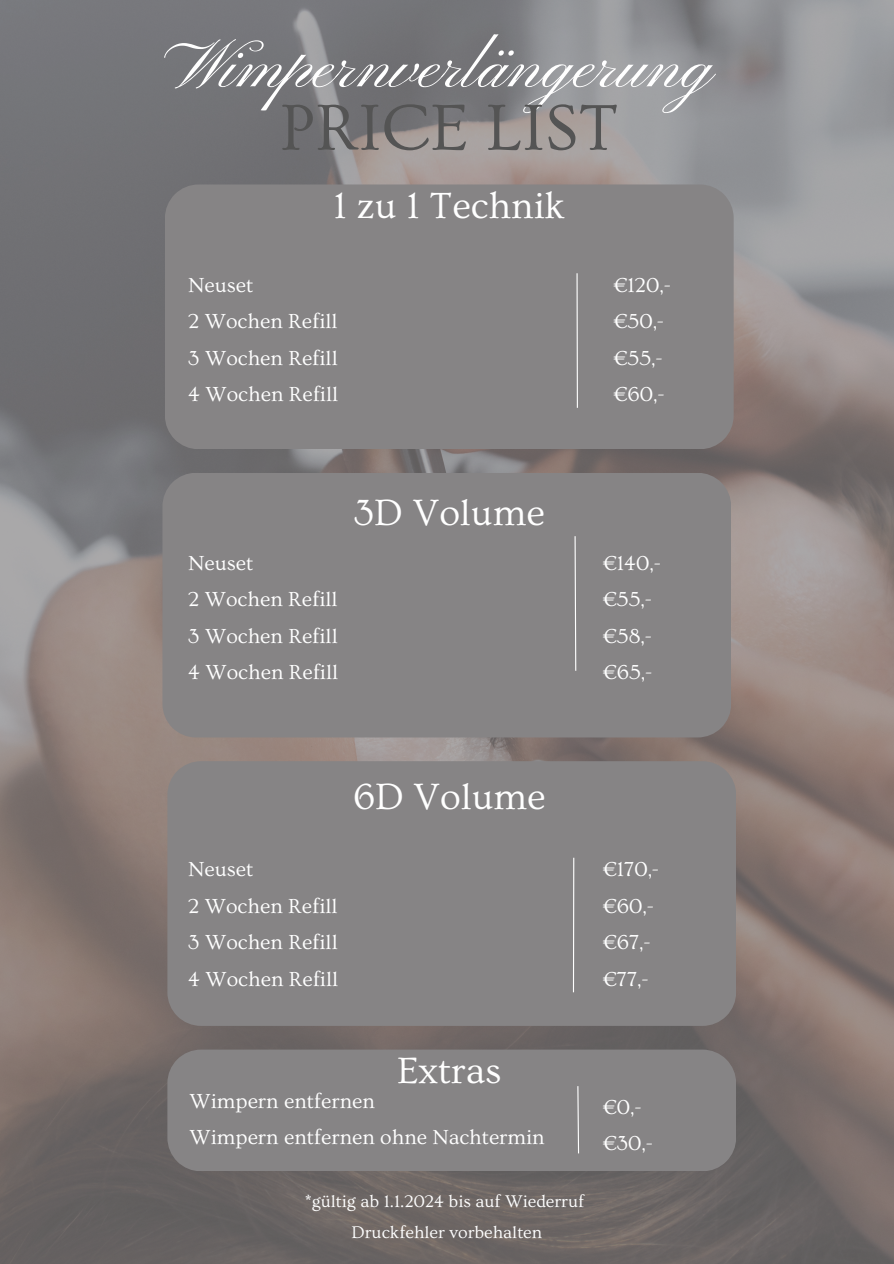
<style>
.page{position:relative;width:894px;height:1264px;background:#fff}
.page>*{position:absolute;margin:0;border:0;box-sizing:border-box;transform-origin:0 0}
.t1{font:67.8px "Pinyon Script";color:#fff}
.t2{font:67.8px "Ovo";color:#545454}
.t3{font:38.25px "Ovo";color:#fff}
.t4{font:21.3px/36.5px "Ovo";color:#fff}
.t5{font:17.7px "Ovo";color:#fff}
</style>
<div class="page">
<img style="left:0;top:0;width:893px;height:1263px">
<div style="left:165px;top:184px;width:568px;height:265px;background:#868485"></div>
<div style="left:162px;top:473px;width:569px;height:264px;background:#868485"></div>
<div style="left:167px;top:761px;width:569px;height:264px;background:#868485"></div>
<hr style="left:576px;top:273px;width:1px;height:135px;background:#fff">
<svg style="left:573px;top:535px;width:3px;height:137px"></svg>
<hr style="left:572px;top:857px;width:2px;height:135px;background:#fff">
<div style="left:167px;top:1049px;width:569px;height:122px;background:#868485"></div>
<svg style="left:576px;top:1084px;width:3px;height:70px"></svg>
<h2 class="t1" style="left:183px;top:28px;width:533px">Wimpernverlängerung</h2>
<h1 class="t2" style="left:280px;top:91px;width:340px">PRICE LIST</h1>
<h3 class="t3" style="left:333px;top:185px;width:233px">1 zu 1 Technik</h3>
<h4 class="t4" style="left:188px;top:267px;width:151px">Neuset<br>2 Wochen Refill<br>3 Wochen Refill<br>4 Wochen Refill</h4>
<h4 class="t4" style="left:188px;top:545px;width:151px">Neuset<br>2 Wochen Refill<br>3 Wochen Refill<br>4 Wochen Refill</h4>
<h3 class="t3" style="left:353px;top:491px;width:192px">3D Volume</h3>
<h3 class="t4" style="left:613px;top:267px;width:59px">€120,- €50,- €55,- €60,-</h3>
<h4 class="t4" style="left:602px;top:545px;width:60px">€140,- €55,- €58,- €65,-</h4>
<h4 class="t3" style="left:353px;top:775px;width:194px">6D Volume</h4>
<h3 class="t4" style="left:188px;top:851px;width:151px">Neuset<br>2 Wochen Refill<br>3 Wochen Refill<br>4 Wochen Refill</h3>
<h4 class="t4" style="left:602px;top:851px;width:58px">€170,- €60,- €67,- €77,-</h4>
<h4 class="t3" style="left:397px;top:1050px;width:106px">Extras</h4>
<p class="t4" style="left:189px;top:1082px;width:356px">Wimpern entfernen<br>Wimpern entfernen ohne Nachtermin</p>
<p class="t4" style="left:602px;top:1088px;width:52px">€0,- €30,-</p>
<h4 class="t5" style="left:305px;top:1192px;width:281px">*gültig ab 1.1.2024 bis auf Wiederruf</h4>
<h4 class="t5" style="left:351px;top:1222px;width:192px">Druckfehler vorbehalten</h4>
</div>
